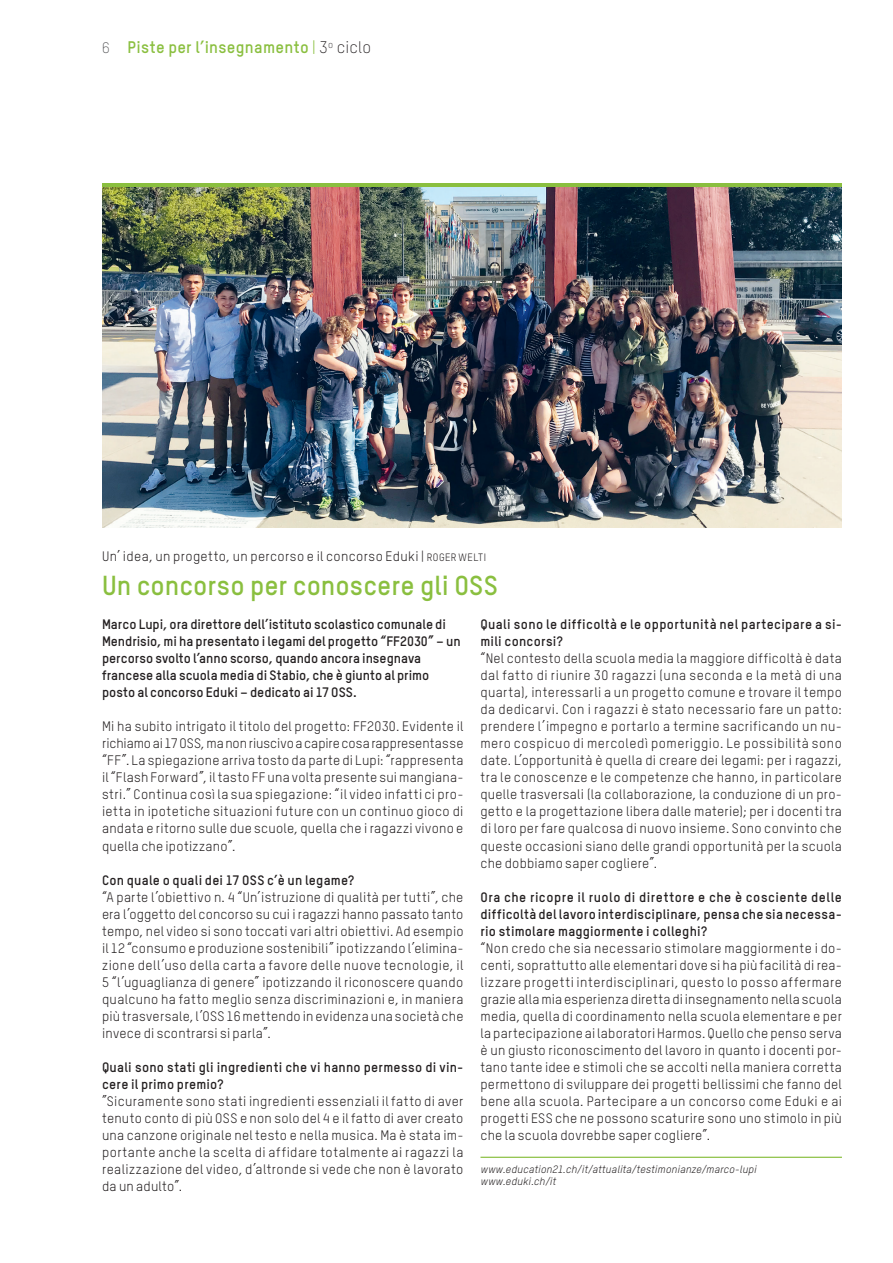
<style>
.page{position:relative;width:893px;height:1263px;background:#fff}
.page>*{position:absolute;margin:0;border:0;box-sizing:border-box;transform-origin:0 0}
._2_Grundschrift_9_pt{font:700 27px "TSTARPRO";letter-spacing:.005em;color:#8abf3f}
._2_Grundschrift_9_pt-2{font:700 16.5px "TSTARPRO";letter-spacing:.015em;color:#8abf3f}
._2_Grundschrift_9_pt-3{font:13.5px/17px "TSTARPRO";letter-spacing:.02em;color:#231f20;text-align:justify}
._2_Grundschrift_9_pt-4{font:700 13.5px/17px "TSTARPRO";letter-spacing:.01em;color:#231f20}
._2_Grundschrift_9_pt-5{font:italic 10.5px "TSTARPRO";letter-spacing:.015em;color:#231f20}
.s1{font-weight:300;font-size:15px;color:#57585a}
.s2{font-weight:400}
.s3{font-weight:300;color:#231f20}
.s4{font-size:10.5px}
</style>
<div class="page">
<hr style="left:102px;top:184px;width:740px;height:3px;background:#8abf3f">
<img style="left:102px;top:187px;width:740px;height:340px">
<hr style="left:480px;top:1157px;width:362px;height:1px;background:#8abf3f">
<p class="_2_Grundschrift_9_pt-2" style="left:102px;top:37px;width:271px"><span class="s1">6</span> Piste per l’insegnamento <span class="s2">|</span> <span class="s3">3</span><sup>o</sup> <span class="s3">ciclo</span></p>
<p class="_2_Grundschrift_9_pt-3" style="left:102px;top:548px;width:386px">Un’ idea, un progetto, un percorso e il concorso Eduki | <span class="s4">ROGER WELTI</span></p>
<p class="_2_Grundschrift_9_pt" style="left:102px;top:569px;width:397px">Un concorso per conoscere gli OSS</p>
<p class="_2_Grundschrift_9_pt-4" style="left:102px;top:616px;width:360px">Marco Lupi, ora direttore dell’istituto scolastico comunale di Mendrisio, mi ha presentato i legami del progetto “FF2030” – un percorso svolto l’anno scorso, quando ancora insegnava francese alla scuola media di Stabio, che è giunto al primo posto al concorso Eduki – dedicato ai 17 OSS.</p>
<p class="_2_Grundschrift_9_pt-3" style="left:102px;top:718px;width:363px">Mi ha subito intrigato il titolo del progetto: FF2030. Evidente il richiamo ai 17 OSS, ma non riuscivo a capire cosa rappresentasse “FF”. La spiegazione arriva tosto da parte di Lupi: “rappresenta il “Flash Forward”, il tasto FF una volta presente sui mangiana&shy;stri.” Continua così la sua spiegazione: “il video infatti ci pro&shy;ietta in ipotetiche situazioni future con un continuo gioco di andata e ritorno sulle due scuole, quella che i ragazzi vivono e quella che ipotizzano”.</p>
<p class="_2_Grundschrift_9_pt-4" style="left:102px;top:871px;width:254px">Con quale o quali dei 17 OSS c’è un legame?</p>
<p class="_2_Grundschrift_9_pt-3" style="left:102px;top:888px;width:363px">“A parte l’obiettivo n. 4 “Un’istruzione di qualità per tutti”, che era l’oggetto del concorso su cui i ragazzi hanno passato tanto tempo, nel video si sono toccati vari altri obiettivi. Ad esempio il 12 “consumo e produzione sostenibili” ipotizzando l’elimina&shy;zione dell’uso della carta a favore delle nuove tecnologie, il 5 “l’uguaglianza di genere” ipotizzando il riconoscere quando qualcuno ha fatto meglio senza discriminazioni e, in maniera più trasversale, l’OSS 16 mettendo in evidenza una società che invece di scontrarsi si parla”.</p>
<p class="_2_Grundschrift_9_pt-4" style="left:102px;top:1058px;width:363px">Quali sono stati gli ingredienti che vi hanno permesso di vin&shy;cere il primo premio?</p>
<p class="_2_Grundschrift_9_pt-3" style="left:102px;top:1092px;width:363px">”Sicuramente sono stati ingredienti essenziali il fatto di aver tenuto conto di più OSS e non solo del 4 e il fatto di aver creato una canzone originale nel testo e nella musica. Ma è stata im&shy;portante anche la scelta di affidare totalmente ai ragazzi la realizzazione del video, d’altronde si vede che non è lavorato da un adulto”.</p>
<p class="_2_Grundschrift_9_pt-4" style="left:480px;top:616px;width:363px">Quali sono le difficoltà e le opportunità nel partecipare a si&shy;mili concorsi?</p>
<p class="_2_Grundschrift_9_pt-3" style="left:480px;top:650px;width:363px">“Nel contesto della scuola media la maggiore difficoltà è data dal fatto di riunire 30 ragazzi (una seconda e la metà di una quarta), interessarli a un progetto comune e trovare il tempo da dedicarvi. Con i ragazzi è stato necessario fare un patto: prendere l’impegno e portarlo a termine sacrificando un nu&shy;mero cospicuo di mercoledì pomeriggio. Le possibilità sono date. L’opportunità è quella di creare dei legami: per i ragazzi, tra le conoscenze e le competenze che hanno, in particolare quelle trasversali (la collaborazione, la conduzione di un pro&shy;getto e la progettazione libera dalle materie); per i docenti tra di loro per fare qualcosa di nuovo insieme. Sono convinto che queste occasioni siano delle grandi opportunità per la scuola che dobbiamo saper cogliere”.</p>
<p class="_2_Grundschrift_9_pt-4" style="left:480px;top:888px;width:363px;text-align:justify">Ora che ricopre il ruolo di direttore e che è cosciente delle difficoltà del lavoro interdisciplinare, pensa che sia necessa&shy;rio stimolare maggiormente i colleghi?</p>
<p class="_2_Grundschrift_9_pt-3" style="left:480px;top:939px;width:363px">“Non credo che sia necessario stimolare maggiormente i do&shy;centi, soprattutto alle elementari dove si ha più facilità di rea&shy;lizzare progetti interdisciplinari, questo lo posso affermare grazie alla mia esperienza diretta di insegnamento nella scuola media, quella di coordinamento nella scuola elementare e per la partecipazione ai laboratori Harmos. Quello che penso serva è un giusto riconoscimento del lavoro in quanto i docenti por&shy;tano tante idee e stimoli che se accolti nella maniera corretta permettono di sviluppare dei progetti bellissimi che fanno del bene alla scuola. Partecipare a un concorso come Eduki e ai progetti ESS che ne possono scaturire sono uno stimolo in più che la scuola dovrebbe saper cogliere”.</p>
<p class="_2_Grundschrift_9_pt-5" style="left:480px;top:1163px;width:278px">www.education21.ch/it/attualita/testimonianze/marco-lupi</p>
<p class="_2_Grundschrift_9_pt-5" style="left:480px;top:1175px;width:77px">www.eduki.ch/it</p>
</div>
